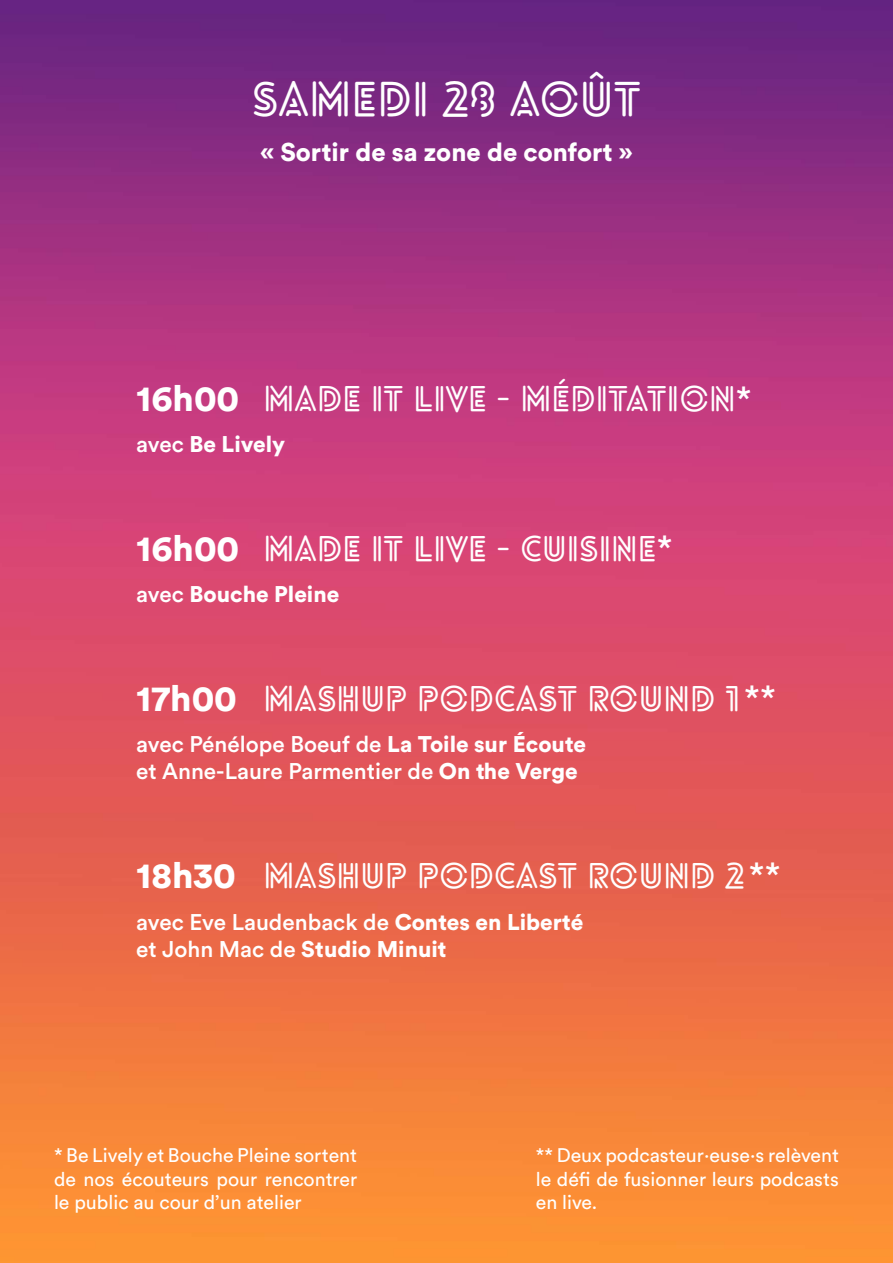
<style>
.page{position:relative;width:893px;height:1263px;background:#fff}
.page>*{position:absolute;margin:0;border:0;box-sizing:border-box;transform-origin:0 0}
.t1{font:700 47.25px "Lovelo Line";color:#fff}
.t2{font:900 36px "Circular Std";color:#fff}
.t3{font:700 34.5px "Lovelo Line";color:#fff}
.t4{font:900 25.5px "Circular Std";color:#fff}
.t5{font:500 22.5px "Circular Std";color:#fff}
.t6{font:900 22.5px "Circular Std";color:#fff}
.t7{font:19.5px/23.4px "Circular Std";color:#fff;text-align:justify}
.s1{font-family:"Circular Std";font-weight:400;font-size:36px}
.s2{font-weight:500}
.s3{font-weight:900}
</style>
<div class="page">
<img style="left:0;top:0;width:893px;height:1263px">
<p class="t1" style="left:252px;top:70px;width:391px">SAMEDI 28 AOÛT</p>
<p class="t4" style="left:260px;top:135px;width:374px">« Sortir de sa zone de confort »</p>
<p class="t2" style="left:136px;top:374px;width:105px">16h00</p>
<p class="t3" style="left:264px;top:377px;width:489px">MADE IT LIVE - MÉDITATION<span class="s1">*</span></p>
<p class="t6" style="left:136px;top:429px;width:151px"><span class="s2">avec</span> Be Lively</p>
<p class="t2" style="left:136px;top:524px;width:105px">16h00</p>
<p class="t3" style="left:264px;top:527px;width:410px">MADE IT LIVE - CUISINE<span class="s1">*</span></p>
<p class="t6" style="left:136px;top:579px;width:205px"><span class="s2">avec</span> Bouche Pleine</p>
<p class="t2" style="left:136px;top:674px;width:102px">17h00</p>
<p class="t3" style="left:264px;top:677px;width:514px">MASHUP PODCAST ROUND 1<span class="s1">**</span></p>
<p class="t5" style="left:136px;top:730px;width:452px">avec Pénélope Boeuf de <span class="s3">La Toile sur Écoute</span></p>
<p class="t5" style="left:136px;top:757px;width:443px">et Anne-Laure Parmentier de <span class="s3">On the Verge</span></p>
<p class="t2" style="left:136px;top:852px;width:101px">18h30</p>
<p class="t3" style="left:264px;top:855px;width:518px">MASHUP PODCAST ROUND 2<span class="s1">**</span></p>
<p class="t5" style="left:136px;top:907px;width:449px">avec Eve Laudenback de <span class="s3">Contes en Liberté</span></p>
<p class="t6" style="left:136px;top:934px;width:312px"><span class="s2">et John Mac de</span> Studio Minuit</p>
<p class="t7" style="left:54px;top:1143px;width:305px">* Be Lively et Bouche Pleine sortent de nos écouteurs pour rencontrer le public au cour d’un atelier</p>
<p class="t7" style="left:536px;top:1143px;width:305px">** Deux podcasteur·euse·s relèvent le défi de fusionner leurs podcasts en live.</p>
</div>
